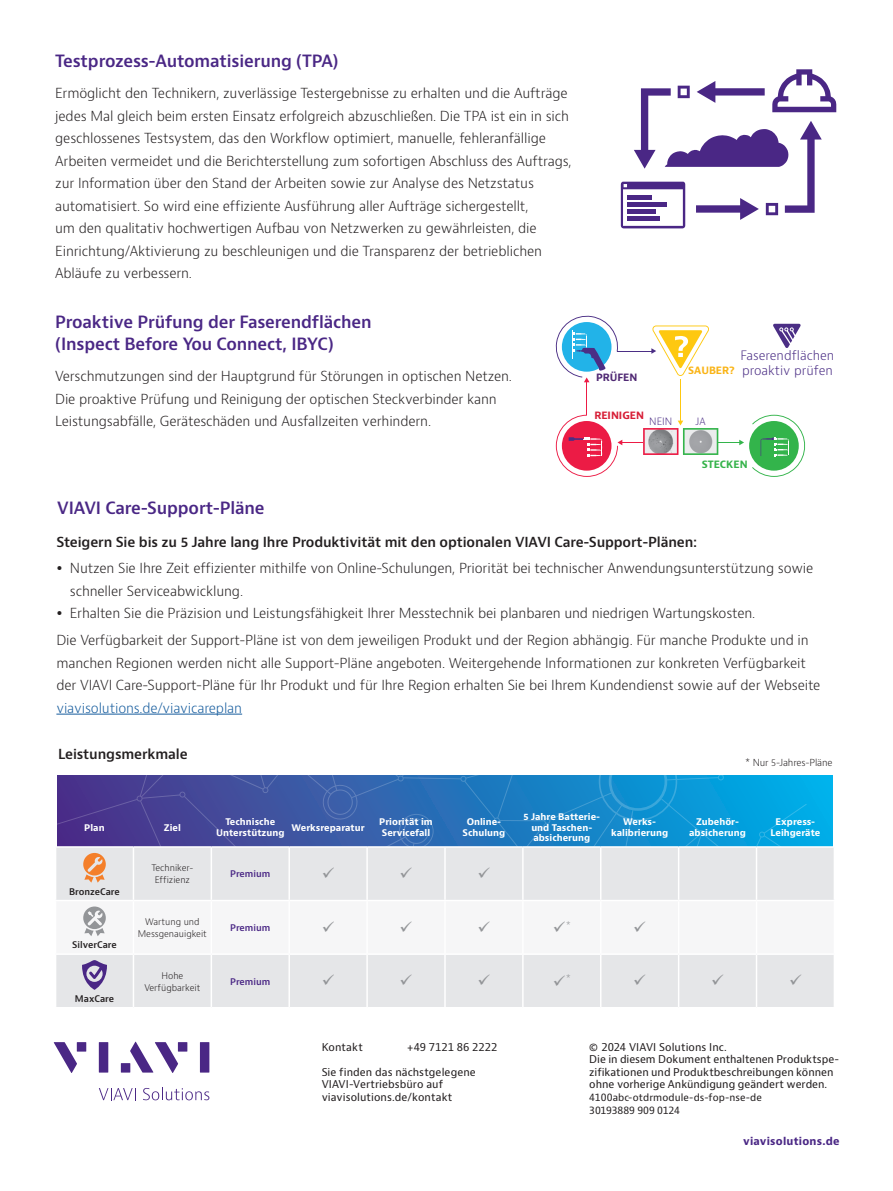
<style>
.page{position:relative;width:893px;height:1191px;background:#fff}
.page>*{position:absolute;margin:0;border:0;box-sizing:border-box;transform-origin:0 0}
.H2_Heading_Purple_12_16{font:600 16.5px/22.5px "Bernino Sans";letter-spacing:-.01em;color:#4a2785}
.P_Bulleted_10_16{font:300 13.5px/22.5px "Bernino Sans";letter-spacing:-.01em;color:#231f20}
.H3_Heading_Level_3{font:600 13.5px "Bernino Sans";letter-spacing:-.01em;color:#231f20}
.t1{font:300 12.6px/15.1px "Bernino Sans";color:#4b2e85;text-align:right}
.t2{font:10.5px/12.6px "Bernino Sans";color:#231f20}
.t3{font:700 10.5px "Bernino Sans";letter-spacing:.02em;color:#4a2785}
.t4{font:700 9.9px "Bernino Sans";color:#d71e36}
.t5{font:700 9.9px "Bernino Sans";color:#35b34a}
.t6{font:700 9.9px "Bernino Sans";color:#502974}
.t7{font:300 9.9px "Bernino Sans";color:#4b2e85}
.t8{font:9.75px/12.6px "Bernino Sans";letter-spacing:.005em;color:#231f20}
.t9{font:300 9.6px "Bernino Sans";color:#939598}
.Paragraph_10_16{font:300 9.45px "Bernino Sans";letter-spacing:-.01em;color:#231f20}
.t10{font:700 9px/10.5px "Bernino Sans";color:#fff;text-align:center}
.t11{font:300 9px/12px "Bernino Sans";color:#231f20;text-align:center}
.t12{font:600 9px "Bernino Sans";color:#231f20}
.t13{font:600 9px "Bernino Sans";color:#4a2785}
.s1{font-weight:700;font-size:9.9px;color:#fab416}
.s2{color:#175d9e}
</style>
<div class="page">
<svg style="left:54px;top:1042px;width:23px;height:31px"></svg>
<div style="left:77px;top:1042px;width:9px;height:9px;background:#4a2785"></div>
<div style="left:99px;top:1042px;width:9px;height:30px;background:#4a2785"></div>
<div style="left:178px;top:1042px;width:9px;height:9px;background:#4a2785"></div>
<div style="left:200px;top:1042px;width:9px;height:30px;background:#4a2785"></div>
<svg style="left:130px;top:1041px;width:48px;height:32px"></svg>
<div style="left:121px;top:1063px;width:9px;height:9px;background:#4a2785"></div>
<svg style="left:99px;top:1088px;width:37px;height:12px"></svg>
<svg style="left:143px;top:1087px;width:66px;height:13px"></svg>
<hr style="left:56px;top:714px;width:186px;height:1px;background:#175d9e">
<svg style="left:752px;top:415px;width:54px;height:62px"></svg>
<hr style="left:617px;top:350px;width:35px;height:1px;background:#4b2e85">
<hr style="left:680px;top:379px;width:1px;height:42px;background:#fec810">
<hr style="left:586px;top:381px;width:1px;height:34px;background:#ec1b45">
<svg style="left:555px;top:315px;width:64px;height:67px"></svg>
<svg style="left:651px;top:325px;width:58px;height:51px"></svg>
<svg style="left:773px;top:324px;width:28px;height:24px"></svg>
<svg style="left:556px;top:415px;width:188px;height:62px"></svg>
<svg style="left:621px;top:69px;width:215px;height:159px"></svg>
<div style="left:57px;top:775px;width:776px;height:72px;background:#00aee8"></div>
<div style="left:56px;top:848px;width:778px;height:159px;background:#e5e6e8"></div>
<hr style="left:133px;top:847px;width:1px;height:52px;background:#fff">
<hr style="left:211px;top:847px;width:1px;height:52px;background:#fff">
<hr style="left:288px;top:847px;width:2px;height:52px;background:#fff">
<hr style="left:366px;top:847px;width:2px;height:52px;background:#fff">
<hr style="left:444px;top:847px;width:2px;height:52px;background:#fff">
<hr style="left:522px;top:847px;width:2px;height:52px;background:#fff">
<hr style="left:600px;top:847px;width:1px;height:52px;background:#fff">
<hr style="left:678px;top:847px;width:1px;height:52px;background:#fff">
<hr style="left:756px;top:846px;width:79px;height:1px;background:#fff">
<hr style="left:756px;top:847px;width:1px;height:52px;background:#fff">
<hr style="left:55px;top:899px;width:78px;height:2px;background:#fff">
<hr style="left:133px;top:899px;width:78px;height:2px;background:#fff">
<hr style="left:211px;top:899px;width:78px;height:2px;background:#fff">
<hr style="left:289px;top:899px;width:78px;height:2px;background:#fff">
<hr style="left:367px;top:899px;width:78px;height:2px;background:#fff">
<hr style="left:445px;top:899px;width:78px;height:2px;background:#fff">
<hr style="left:523px;top:899px;width:78px;height:2px;background:#fff">
<hr style="left:601px;top:899px;width:78px;height:2px;background:#fff">
<hr style="left:679px;top:899px;width:77px;height:2px;background:#fff">
<hr style="left:756px;top:899px;width:79px;height:2px;background:#fff">
<hr style="left:55px;top:953px;width:78px;height:2px;background:#fff">
<hr style="left:133px;top:953px;width:78px;height:2px;background:#fff">
<hr style="left:133px;top:955px;width:1px;height:52px;background:#fff">
<hr style="left:211px;top:953px;width:78px;height:2px;background:#fff">
<hr style="left:211px;top:955px;width:1px;height:52px;background:#fff">
<hr style="left:289px;top:953px;width:78px;height:2px;background:#fff">
<hr style="left:288px;top:955px;width:2px;height:52px;background:#fff">
<hr style="left:367px;top:953px;width:78px;height:2px;background:#fff">
<hr style="left:366px;top:955px;width:2px;height:52px;background:#fff">
<hr style="left:445px;top:953px;width:78px;height:2px;background:#fff">
<hr style="left:444px;top:955px;width:2px;height:52px;background:#fff">
<hr style="left:523px;top:953px;width:78px;height:2px;background:#fff">
<hr style="left:522px;top:955px;width:2px;height:52px;background:#fff">
<hr style="left:601px;top:953px;width:78px;height:2px;background:#fff">
<hr style="left:600px;top:955px;width:1px;height:52px;background:#fff">
<hr style="left:679px;top:953px;width:77px;height:2px;background:#fff">
<hr style="left:678px;top:955px;width:1px;height:52px;background:#fff">
<hr style="left:756px;top:953px;width:79px;height:2px;background:#fff">
<hr style="left:756px;top:955px;width:1px;height:52px;background:#fff">
<svg style="left:82px;top:960px;width:25px;height:29px"></svg>
<svg style="left:57px;top:775px;width:750px;height:107px;background:#6995c5"></svg>
<div style="left:56px;top:901px;width:778px;height:52px;background:#f6f6f7"></div>
<svg style="left:323px;top:974px;width:11px;height:11px"></svg>
<svg style="left:401px;top:974px;width:11px;height:11px"></svg>
<svg style="left:479px;top:974px;width:11px;height:11px"></svg>
<svg style="left:634px;top:974px;width:12px;height:11px"></svg>
<svg style="left:712px;top:974px;width:11px;height:11px"></svg>
<svg style="left:790px;top:974px;width:11px;height:11px"></svg>
<p class="H2_Heading_Purple_12_16" style="left:55px;top:50px;width:285px">Testprozess-Automatisierung (TPA)</p>
<p class="P_Bulleted_10_16" style="left:55px;top:82px;width:518px">Ermöglicht den Technikern, zuverlässige Testergebnisse zu erhalten und die Aufträge jedes Mal gleich beim ersten Einsatz erfolgreich abzuschließen. Die TPA ist ein in sich geschlossenes Testsystem, das den Workflow optimiert, manuelle, fehleranfällige Arbeiten vermeidet und die Berichterstellung zum sofortigen Abschluss des Auftrags, zur Information über den Stand der Arbeiten sowie zur Analyse des Netzstatus automatisiert. So wird eine effiziente Ausführung aller Aufträge sichergestellt,<br>um den qualitativ hochwertigen Aufbau von Netzwerken zu gewährleisten, die Einrichtung/Aktivierung zu beschleunigen und die Transparenz der betrieblichen Abläufe zu verbessern.</p>
<p class="H2_Heading_Purple_12_16" style="left:55px;top:311px;width:318px">Proaktive Prüfung der Faserendflächen (Inspect Before You Connect, IBYC)</p>
<p class="P_Bulleted_10_16" style="left:55px;top:365px;width:458px">Verschmutzungen sind der Hauptgrund für Störungen in optischen Netzen.<br>Die proaktive Prüfung und Reinigung der optischen Steckverbinder kann<br>Leistungsabfälle, Geräteschäden und Ausfallzeiten verhindern.</p>
<p class="H2_Heading_Purple_12_16" style="left:57px;top:497px;width:209px">VIAVI Care-Support-Pläne</p>
<p class="t1" style="left:688px;top:348px;width:148px">Faserendflächen<br><span class="s1">SAUBER?</span> proaktiv prüfen</p>
<p class="t6" style="left:596px;top:371px;width:43px">PRÜFEN</p>
<p class="t4" style="left:594px;top:409px;width:51px">REINIGEN</p>
<p class="t7" style="left:649px;top:415px;width:25px">NEIN</p>
<p class="t7" style="left:696px;top:415px;width:11px">JA</p>
<p class="t5" style="left:702px;top:458px;width:47px">STECKEN</p>
<p class="H3_Heading_Level_3" style="left:56px;top:533px;width:642px">Steigern Sie bis zu 5 Jahre lang Ihre Produktivität mit den optionalen VIAVI Care-Support-Plänen:</p>
<p class="P_Bulleted_10_16" style="left:70px;top:557px;width:745px">Nutzen Sie Ihre Zeit effizienter mithilfe von Online-Schulungen, Priorität bei technischer Anwendungsunterstützung sowie schneller Serviceabwicklung.</p>
<p class="P_Bulleted_10_16" style="left:70px;top:602px;width:687px">Erhalten Sie die Präzision und Leistungsfähigkeit Ihrer Messtechnik bei planbaren und niedrigen Wartungskosten.</p>
<p class="P_Bulleted_10_16" style="left:56px;top:629px;width:766px">Die Verfügbarkeit der Support-Pläne ist von dem jeweiligen Produkt und der Region abhängig. Für manche Produkte und in manchen Regionen werden nicht alle Support-Pläne angeboten. Weitergehende Informationen zur konkreten Verfügbarkeit der VIAVI Care-Support-Pläne für Ihr Produkt und für Ihre Region erhalten Sie bei Ihrem Kundendienst sowie auf der Webseite <span class="s2">viavisolutions.de/viavicareplan</span></p>
<p class="H3_Heading_Level_3" style="left:58px;top:745px;width:131px">Leistungsmerkmale</p>
<p class="Paragraph_10_16" style="left:745px;top:756px;width:89px">* Nur 5-Jahres-Pläne</p>
<p class="t10" style="left:84px;top:822px;width:22px">Plan</p>
<p class="t10" style="left:164px;top:822px;width:19px">Ziel</p>
<p class="t10" style="left:216px;top:817px;width:70px">Technische<br>Unterstützung</p>
<p class="t10" style="left:292px;top:822px;width:75px">Werksreparatur</p>
<p class="t10" style="left:379px;top:817px;width:55px;text-align:left">Priorität im<br>Servicefall</p>
<p class="t10" style="left:463px;top:817px;width:44px">Online-<br>Schulung</p>
<p class="t10" style="left:523px;top:811px;width:78px">5 Jahre Batterie&shy;und Taschen&shy;absicherung</p>
<p class="t10" style="left:611px;top:817px;width:58px">Werks&shy;kalibrierung</p>
<p class="t10" style="left:689px;top:817px;width:58px">Zubehör&shy;absicherung</p>
<p class="t10" style="left:771px;top:817px;width:51px">Express-<br>Leihgeräte</p>
<p class="t12" style="left:69px;top:885px;width:52px">BronzeCare</p>
<p class="t12" style="left:72px;top:939px;width:46px">SilverCare</p>
<p class="t12" style="left:75px;top:992px;width:41px">MaxCare</p>
<p class="t11" style="left:151px;top:862px;width:43px">Techniker-<br>Effizienz</p>
<p class="t13" style="left:230px;top:868px;width:42px">Premium</p>
<p class="t11" style="left:138px;top:916px;width:71px">Wartung und<br>Messgenauigkeit</p>
<p class="t13" style="left:230px;top:922px;width:42px">Premium</p>
<p class="t9" style="left:553px;top:918px;width:20px">✓*</p>
<p class="t11" style="left:144px;top:969px;width:58px">Hohe<br>Verfügbarkeit</p>
<p class="t13" style="left:230px;top:975px;width:42px">Premium</p>
<p class="t9" style="left:553px;top:972px;width:20px">✓*</p>
<p class="t2" style="left:322px;top:1040px;width:43px">Kontakt</p>
<p class="t2" style="left:407px;top:1040px;width:92px">+49 7121 86 2222</p>
<p class="t2" style="left:322px;top:1065px;width:156px">Sie finden das nächstgelegene<br>VIAVI-Vertriebsbüro auf viavisolutions.de/kontakt</p>
<p class="t2" style="left:589px;top:1040px;width:251px">© 2024 VIAVI Solutions Inc.<br>Die in diesem Dokument enthaltenen Produktspe&shy;zifikationen und Produktbeschreibungen können ohne vorherige Ankündigung geändert werden.</p>
<p class="t8" style="left:589px;top:1091px;width:174px">4100abc-otdrmodule-ds-fop-nse-de<br>30193889 909 0124</p>
<p class="t3" style="left:743px;top:1134px;width:98px">viavisolutions.de</p>
</div>
